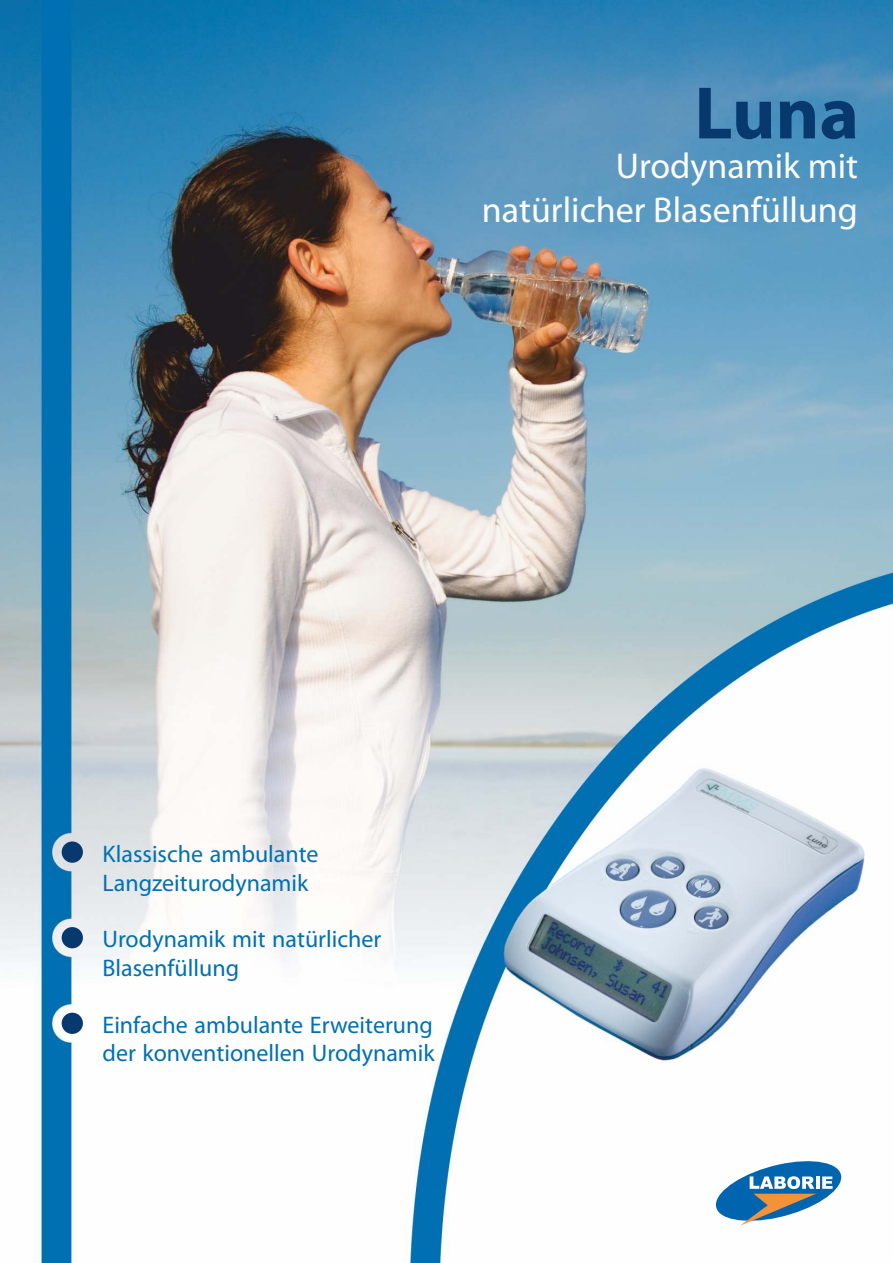
<style>
.page{position:relative;width:893px;height:1263px;background:#fff}
.page>*{position:absolute;margin:0;border:0;box-sizing:border-box;transform-origin:0 0}
.t1{font:700 75px "Myriad Pro";color:#07396e}
.t2{font:36px/43.2px "Myriad Pro";color:#fefefe;text-align:right}
.t3{font:24px/28.8px "Myriad Pro";color:#0070b2}
</style>
<div class="page">
<img style="left:0;top:0;width:893px;height:1263px">
<div style="left:62px;top:841px;width:21px;height:22px;background:#07396e;border-radius:50%"></div>
<div style="left:62px;top:927px;width:21px;height:21px;background:#07396e;border-radius:50%"></div>
<div style="left:62px;top:1013px;width:21px;height:21px;background:#07396e;border-radius:50%"></div>
<svg style="left:716px;top:1157px;width:125px;height:68px"></svg>
<h1 class="t1" style="left:694px;top:82px;width:166px">Luna</h1>
<h2 class="t2" style="left:482px;top:148px;width:378px">Urodynamik mit natürlicher Blasenfüllung</h2>
<p class="t3" style="left:103px;top:842px;width:218px">Klassische ambulante<br>Langzeiturodynamik</p>
<p class="t3" style="left:103px;top:927px;width:280px">Urodynamik mit natürlicher<br>Blasenfüllung</p>
<p class="t3" style="left:103px;top:1012px;width:334px">Einfache ambulante Erweiterung der konventionellen Urodynamik</p>
</div>
